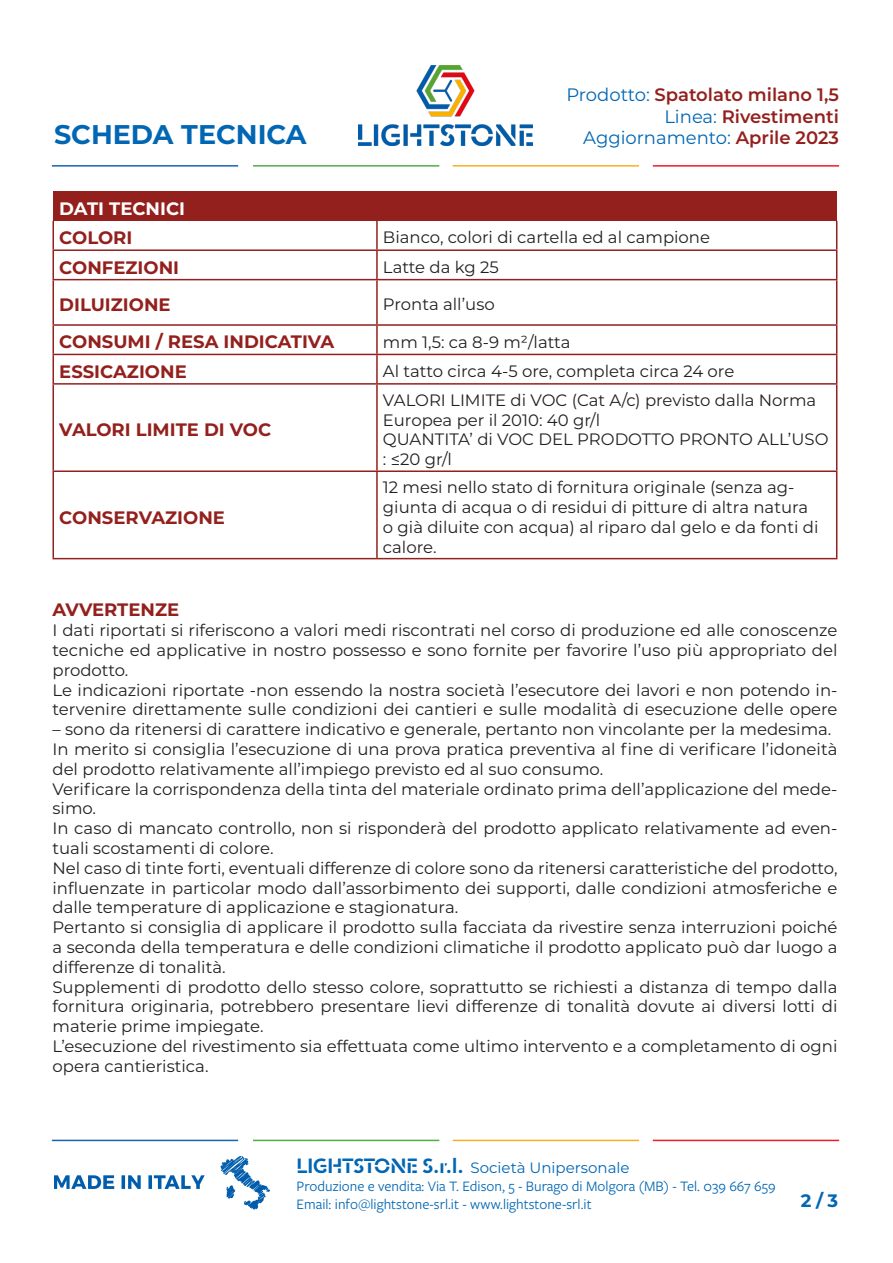
<style>
.page{position:relative;width:893px;height:1263px;background:#fff}
.page>*{position:absolute;margin:0;border:0;box-sizing:border-box;transform-origin:0 0}
.t1{font:700 27px "Montserrat";color:#0166b3}
.t2{font:700 18px "Montserrat";color:#93201d}
.t3{font:600 18px/21.6px "Montserrat";color:#93201d;text-align:right}
.t4{font:18px "Montserrat";color:#0166b3}
.t5{font:700 18px "Montserrat";color:#fff}
.t6{font:700 18px "Montserrat";color:#0166b3}
.t7{font:16.5px/19.8px "Montserrat";color:#231f20}
.t8{font:15px/18px "Freight Sans Pro";color:#0166b3}
.t9{font:15px "Montserrat";color:#0166b3}
.s1{font-weight:400;color:#0166b3}
.s2{font-weight:600;color:#93201d}
.s3{font-family:"Jigsaw Stencil";font-weight:700;font-size:21px}
</style>
<div class="page">
<svg style="left:54px;top:1175px;width:151px;height:14px"></svg>
<svg style="left:220px;top:1156px;width:50px;height:54px"></svg>
<hr style="left:52px;top:165px;width:186px;height:2px;background:#1465b2">
<hr style="left:253px;top:165px;width:186px;height:2px;background:#53ab46">
<hr style="left:453px;top:165px;width:186px;height:2px;background:#fbaf25">
<hr style="left:653px;top:165px;width:186px;height:2px;background:#ee1c25">
<hr style="left:52px;top:1140px;width:186px;height:1px;background:#1465b2">
<hr style="left:253px;top:1140px;width:186px;height:1px;background:#53ab46">
<hr style="left:453px;top:1140px;width:186px;height:1px;background:#fbaf25">
<hr style="left:653px;top:1140px;width:186px;height:1px;background:#ee1c25">
<img style="left:359px;top:65px;width:174px;height:80px">
<div style="left:53px;top:191px;width:784px;height:30px;background:#93201d"></div>
<hr style="left:376px;top:221px;width:2px;height:28px;background:#93201d">
<hr style="left:53px;top:249px;width:324px;height:2px;background:#93201d">
<svg style="left:53px;top:221px;width:1px;height:58px"></svg>
<hr style="left:377px;top:249px;width:460px;height:2px;background:#93201d">
<hr style="left:376px;top:251px;width:2px;height:28px;background:#93201d">
<svg style="left:836px;top:221px;width:1px;height:58px"></svg>
<hr style="left:53px;top:279px;width:324px;height:1px;background:#93201d">
<hr style="left:53px;top:280px;width:1px;height:44px;background:#93201d">
<hr style="left:377px;top:279px;width:460px;height:1px;background:#93201d">
<hr style="left:376px;top:280px;width:2px;height:44px;background:#93201d">
<hr style="left:836px;top:280px;width:1px;height:44px;background:#93201d">
<hr style="left:53px;top:324px;width:324px;height:2px;background:#93201d">
<hr style="left:377px;top:324px;width:460px;height:2px;background:#93201d">
<hr style="left:376px;top:326px;width:2px;height:28px;background:#93201d">
<hr style="left:53px;top:354px;width:324px;height:1px;background:#93201d">
<svg style="left:53px;top:326px;width:1px;height:57px"></svg>
<hr style="left:377px;top:354px;width:460px;height:1px;background:#93201d">
<hr style="left:376px;top:355px;width:2px;height:28px;background:#93201d">
<svg style="left:836px;top:326px;width:1px;height:57px"></svg>
<hr style="left:53px;top:383px;width:324px;height:2px;background:#93201d">
<hr style="left:53px;top:385px;width:1px;height:85px;background:#93201d">
<hr style="left:377px;top:383px;width:460px;height:2px;background:#93201d">
<hr style="left:376px;top:385px;width:2px;height:85px;background:#93201d">
<hr style="left:836px;top:385px;width:1px;height:85px;background:#93201d">
<hr style="left:53px;top:470px;width:324px;height:2px;background:#93201d">
<hr style="left:53px;top:472px;width:1px;height:86px;background:#93201d">
<hr style="left:377px;top:470px;width:460px;height:2px;background:#93201d">
<hr style="left:376px;top:472px;width:2px;height:86px;background:#93201d">
<hr style="left:836px;top:472px;width:1px;height:86px;background:#93201d">
<hr style="left:53px;top:558px;width:324px;height:1px;background:#93201d">
<hr style="left:377px;top:558px;width:460px;height:1px;background:#93201d">
<p class="t3" style="left:566px;top:83px;width:274px"><span class="s1">Prodotto:</span> Spatolato milano 1,5<br><span class="s1">Linea:</span> Rivestimenti</p>
<h1 class="t1" style="left:54px;top:115px;width:254px">SCHEDA TECNICA</h1>
<p class="t4" style="left:583px;top:125px;width:257px">Aggiornamento: <span class="s2">Aprile 2023</span></p>
<p class="t5" style="left:59px;top:195px;width:127px">DATI TECNICI</p>
<p class="t2" style="left:59px;top:225px;width:75px">COLORI</p>
<p class="t7" style="left:383px;top:227px;width:329px">Bianco, colori di cartella ed al campione</p>
<p class="t2" style="left:59px;top:254px;width:121px">CONFEZIONI</p>
<p class="t7" style="left:383px;top:257px;width:117px">Latte da kg 25</p>
<p class="t2" style="left:59px;top:292px;width:113px">DILUIZIONE</p>
<p class="t7" style="left:383px;top:294px;width:113px">Pronta all’uso</p>
<p class="t2" style="left:59px;top:329px;width:277px">CONSUMI / RESA INDICATIVA</p>
<p class="t7" style="left:383px;top:331px;width:189px">mm 1,5: ca 8-9 m²/latta</p>
<p class="t2" style="left:59px;top:358px;width:129px">ESSICAZIONE</p>
<p class="t7" style="left:383px;top:361px;width:353px">Al tatto circa 4-5 ore, completa circa 24 ore</p>
<p class="t2" style="left:59px;top:417px;width:214px">VALORI LIMITE DI VOC</p>
<p class="t2" style="left:59px;top:504px;width:167px">CONSERVAZIONE</p>
<p class="t7" style="left:383px;top:389px;width:435px">VALORI LIMITE di VOC (Cat A/c) previsto dalla Norma<br>Europea per il 2010: 40 gr/l</p>
<p class="t7" style="left:383px;top:429px;width:447px">QUANTITA’ di VOC DEL PRODOTTO PRONTO ALL’USO : ≤20 gr/l</p>
<p class="t7" style="left:383px;top:477px;width:437px">12 mesi nello stato di fornitura originale (senza ag&shy;giunta di acqua o di residui di pitture di altra natura o già diluite con acqua) al riparo dal gelo e da fonti di calore.</p>
<p class="t2" style="left:53px;top:597px;width:128px">AVVERTENZE</p>
<p class="t7" style="left:53px;top:620px;width:786px;text-align:justify">I dati riportati si riferiscono a valori medi riscontrati nel corso di produzione ed alle conoscenze tecniche ed applicative in nostro possesso e sono fornite per favorire l’uso più appropriato del prodotto.</p>
<p class="t7" style="left:53px;top:679px;width:786px">Le indicazioni riportate -non essendo la nostra società l’esecutore dei lavori e non potendo in&shy;tervenire direttamente sulle condizioni dei cantieri e sulle modalità di esecuzione delle opere</p>
<p class="t7" style="left:53px;top:719px;width:780px">– sono da ritenersi di carattere indicativo e generale, pertanto non vincolante per la medesima.</p>
<p class="t7" style="left:53px;top:739px;width:786px">In merito si consiglia l’esecuzione di una prova pratica preventiva al fine di verificare l’idoneità del prodotto relativamente all’impiego previsto ed al suo consumo.</p>
<p class="t7" style="left:53px;top:778px;width:786px">Verificare la corrispondenza della tinta del materiale ordinato prima dell’applicazione del mede&shy;simo.</p>
<p class="t7" style="left:53px;top:818px;width:786px">In caso di mancato controllo, non si risponderà del prodotto applicato relativamente ad even&shy;tuali scostamenti di colore.</p>
<p class="t7" style="left:53px;top:857px;width:786px;text-align:justify">Nel caso di tinte forti, eventuali differenze di colore sono da ritenersi caratteristiche del prodotto, influenzate in particolar modo dall’assorbimento dei supporti, dalle condizioni atmosferiche e dalle temperature di applicazione e stagionatura.</p>
<p class="t7" style="left:53px;top:917px;width:786px;text-align:justify">Pertanto si consiglia di applicare il prodotto sulla facciata da rivestire senza interruzioni poiché a seconda della temperatura e delle condizioni climatiche il prodotto applicato può dar luogo a differenze di tonalità.</p>
<p class="t7" style="left:53px;top:976px;width:786px;text-align:justify">Supplementi di prodotto dello stesso colore, soprattutto se richiesti a distanza di tempo dalla fornitura originaria, potrebbero presentare lievi differenze di tonalità dovute ai diversi lotti di materie prime impiegate.</p>
<p class="t7" style="left:53px;top:1036px;width:786px">L’esecuzione del rivestimento sia effettuata come ultimo intervento e a completamento di ogni opera cantieristica.</p>
<p class="t9" style="left:297px;top:1158px;width:335px"><span class="s3">LIGHTSTONE S.r.l.</span> Società Unipersonale</p>
<p class="t8" style="left:297px;top:1177px;width:480px">Produzione e vendita: Via T. Edison, 5 - Burago di Molgora (MB) - Tel. 039 667 659<br>Email: info@lightstone-srl.it - www.lightstone-srl.it</p>
<p class="t6" style="left:801px;top:1188px;width:39px">2 / 3</p>
</div>
